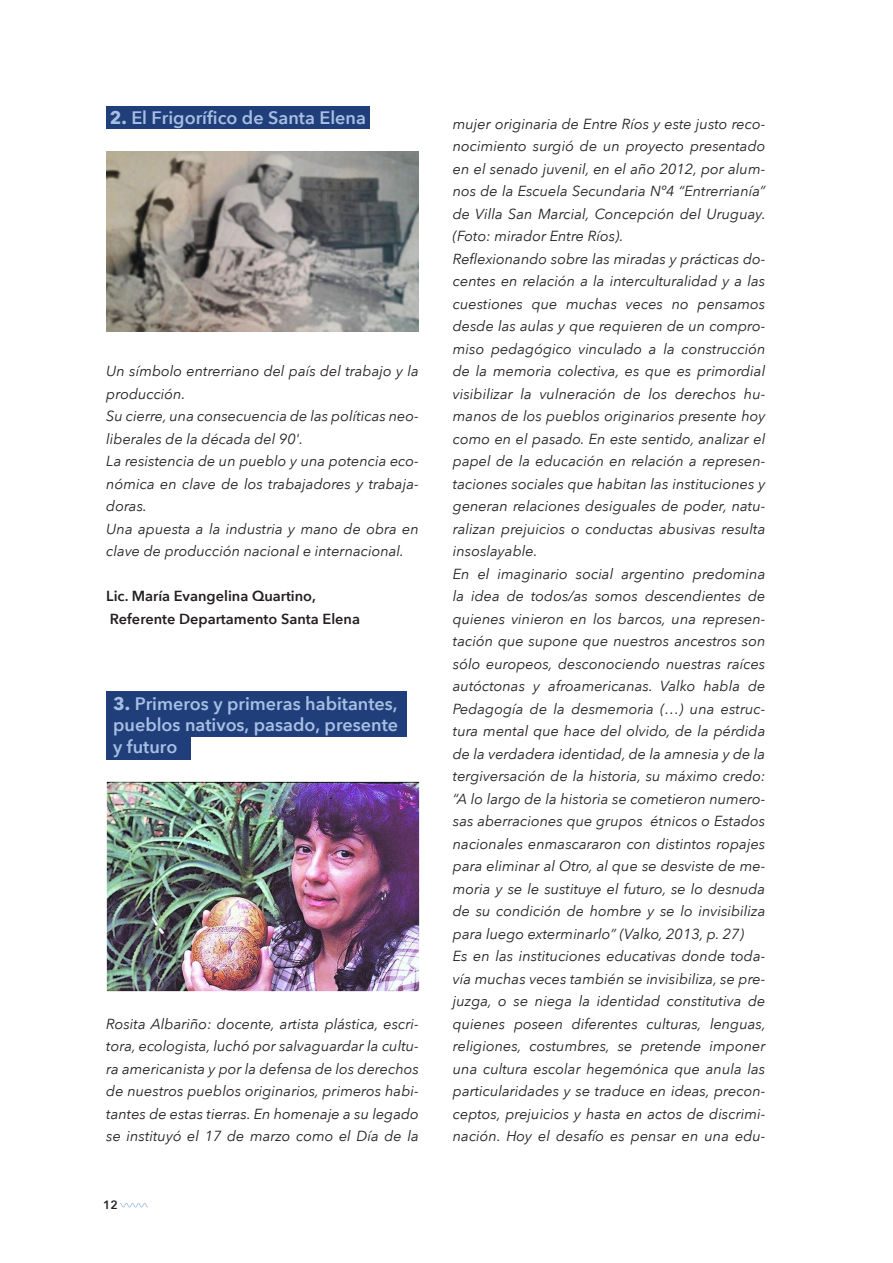
<style>
.page{position:relative;width:893px;height:1263px;background:#fff}
.page>*{position:absolute;margin:0;border:0;box-sizing:border-box;transform-origin:0 0}
.t1{font:600 18px/21.6px "Avenir Next";color:#a7bfe3;text-align:justify}
.t2{font:italic 14.55px/22.5px "Avenir Next";color:#231f20;text-align:justify}
.t3{font:600 14.55px "Avenir Next";color:#231f20}
.t4{font:600 12px "Avenir Next";color:#231f20}
.s1{font-weight:700}
</style>
<div class="page">
<svg style="left:120px;top:1203px;width:28px;height:4px"></svg>
<img style="left:106px;top:151px;width:313px;height:180px">
<div style="left:106px;top:106px;width:264px;height:23px;background:#203e7a"></div>
<div style="left:106px;top:691px;width:300px;height:46px;background:#203e7a"></div>
<div style="left:106px;top:737px;width:84px;height:23px;background:#203e7a"></div>
<img style="left:106px;top:781px;width:314px;height:210px">
<p class="t1" style="left:110px;top:107px;width:258px"><span class="s1">2.</span> El Frigorífico de Santa Elena</p>
<p class="t2" style="left:106px;top:360px;width:314px">Un símbolo entrerriano del país del trabajo y la producción.</p>
<p class="t2" style="left:106px;top:405px;width:314px">Su cierre, una consecuencia de las políticas neo&shy;liberales de la década del 90'.</p>
<p class="t2" style="left:106px;top:450px;width:314px">La resistencia de un pueblo y una potencia eco&shy;nómica en clave de los trabajadores y trabaja&shy;doras.</p>
<p class="t2" style="left:106px;top:517px;width:314px">Una apuesta a la industria y mano de obra en clave de producción nacional e internacional.</p>
<p class="t3" style="left:106px;top:587px;width:211px">Lic. María Evangelina Quartino,</p>
<p class="t3" style="left:110px;top:610px;width:252px">Referente Departamento Santa Elena</p>
<p class="t1" style="left:113px;top:692px;width:286px"><span class="s1">3.</span> Primeros y primeras habitantes, pueblos nativos, pasado, presente y futuro</p>
<p class="t2" style="left:106px;top:1012px;width:314px">Rosita Albariño: docente, artista plástica, escri&shy;tora, ecologista, luchó por salvaguardar la cultu&shy;ra americanista y por la defensa de los derechos de nuestros pueblos originarios, primeros habi&shy;tantes de estas tierras. En homenaje a su legado se instituyó el 17 de marzo como el Día de la</p>
<p class="t4" style="left:103px;top:1197px;width:16px">12</p>
<p class="t2" style="left:453px;top:112px;width:314px">mujer originaria de Entre Ríos y este justo reco&shy;nocimiento surgió de un proyecto presentado en el senado juvenil, en el año 2012, por alum&shy;nos de la Escuela Secundaria Nº4 “Entrerrianía” de Villa San Marcial, Concepción del Uruguay. (Foto: mirador Entre Ríos).</p>
<p class="t2" style="left:453px;top:247px;width:314px">Reflexionando sobre las miradas y prácticas do&shy;centes en relación a la interculturalidad y a las cuestiones que muchas veces no pensamos desde las aulas y que requieren de un compro&shy;miso pedagógico vinculado a la construcción de la memoria colectiva, es que es primordial visibilizar la vulneración de los derechos hu&shy;manos de los pueblos originarios presente hoy como en el pasado. En este sentido, analizar el papel de la educación en relación a represen&shy;taciones sociales que habitan las instituciones y generan relaciones desiguales de poder, natu&shy;ralizan prejuicios o conductas abusivas resulta insoslayable.</p>
<p class="t2" style="left:453px;top:562px;width:314px">En el imaginario social argentino predomina la idea de todos/as somos descendientes de quienes vinieron en los barcos, una represen&shy;tación que supone que nuestros ancestros son sólo europeos, desconociendo nuestras raíces autóctonas y afroamericanas. Valko habla de Pedagogía de la desmemoria (…) una estruc&shy;tura mental que hace del olvido, de la pérdida de la verdadera identidad, de la amnesia y de la tergiversación de la historia, su máximo credo: “A lo largo de la historia se cometieron numero&shy;sas aberraciones que grupos étnicos o Estados nacionales enmascararon con distintos ropajes para eliminar al Otro, al que se desviste de me&shy;moria y se le sustituye el futuro, se lo desnuda de su condición de hombre y se lo invisibiliza para luego exterminarlo” (Valko, 2013, p. 27)</p>
<p class="t2" style="left:453px;top:945px;width:314px">Es en las instituciones educativas donde toda&shy;vía muchas veces también se invisibiliza, se pre&shy;juzga, o se niega la identidad constitutiva de quienes poseen diferentes culturas, lenguas, religiones, costumbres, se pretende imponer una cultura escolar hegemónica que anula las particularidades y se traduce en ideas, precon&shy;ceptos, prejuicios y hasta en actos de discrimi&shy;nación. Hoy el desafío es pensar en una edu-</p>
</div>
